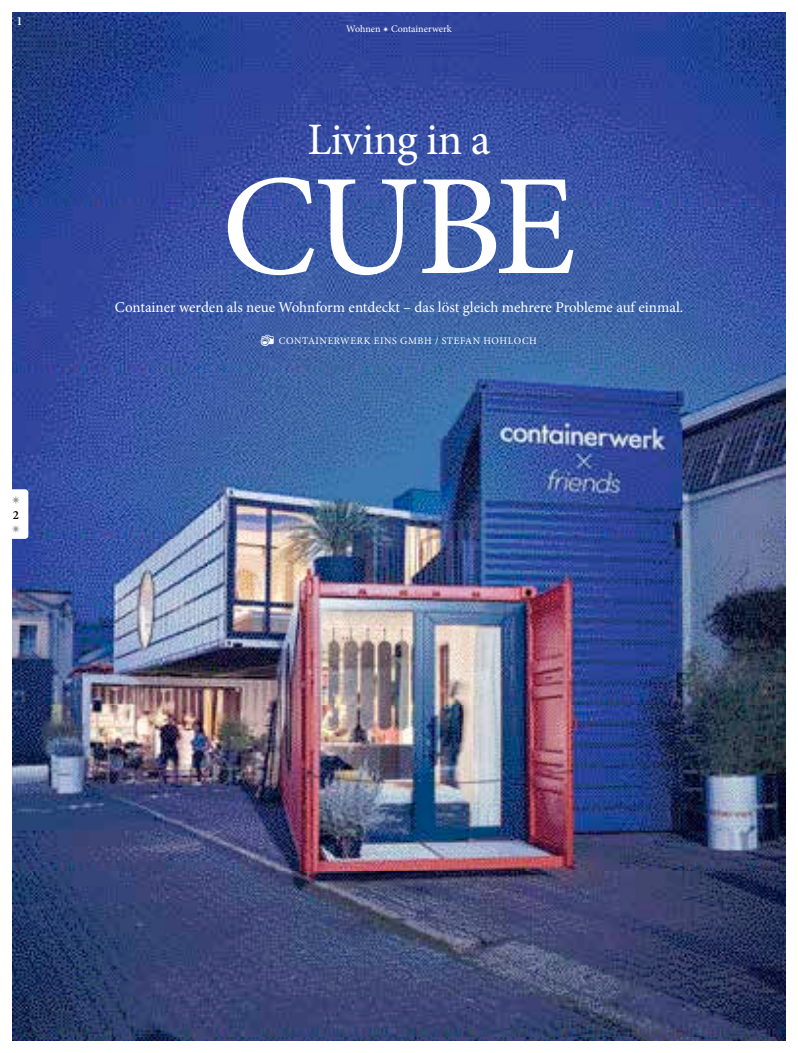
<style>
.page{position:relative;width:798px;height:1053px;background:#fff}
.page>*{position:absolute;margin:0;border:0;box-sizing:border-box;transform-origin:0 0}
.t1{font:143.75px "Minion Pro";color:#fff}
.t2{font:45px "Minion Pro";letter-spacing:-.015em;color:#fff}
.t3{font:15px "Minion Pro";color:#fff}
.t4{font:15px "Minion Pro";color:#939598}
.t5{font:600 12.5px "Minion Pro";color:#000}
.t6{font:600 12.5px "Minion Pro";color:#fff}
.t7{font:10px "Minion Pro";letter-spacing:.05em;color:#fff}
.t8{font:10px "Minion Pro";letter-spacing:-.005em;color:#fff}
</style>
<div class="page">
<img style="left:12px;top:45px;width:773px;height:995px">
<img style="left:12px;top:12px;width:773px;height:33px">
<div style="left:4px;top:489px;width:24px;height:50px;background:#fff;border-radius:4px"></div>
<svg style="left:261px;top:335px;width:13px;height:11px"></svg>
<p class="t6" style="left:16px;top:13px;width:8px">1</p>
<p class="t4" style="left:11px;top:489px;width:10px">✴</p>
<p class="t5" style="left:13px;top:506px;width:8px">2</p>
<p class="t4" style="left:11px;top:517px;width:10px">✴</p>
<p class="t8" style="left:346px;top:22px;width:107px">Wohnen ✴ Containerwerk</p>
<h2 class="t2" style="left:307px;top:110px;width:184px">Living in a</h2>
<h1 class="t1" style="left:221px;top:131px;width:356px">CUBE</h1>
<p class="t3" style="left:115px;top:297px;width:569px">Container werden als neue Wohnform entdeckt – das löst gleich mehrere Probleme auf einmal.</p>
<p class="t7" style="left:278px;top:334px;width:260px">CONTAINERWERK EINS GMBH / STEFAN HOHLOCH</p>
</div>
